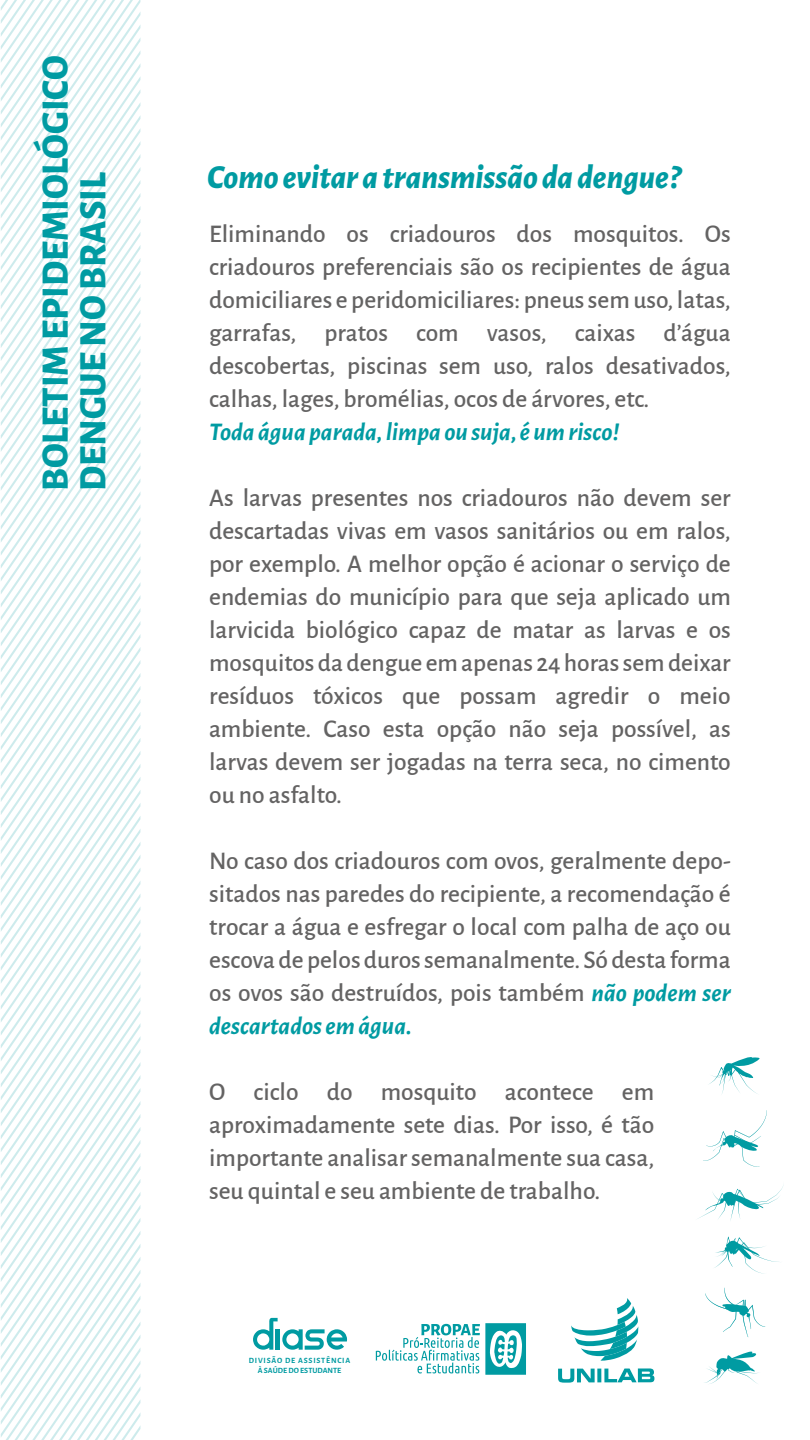
<style>
.page{position:relative;width:810px;height:1440px;background:#fff}
.page>*{position:absolute;margin:0;border:0;box-sizing:border-box;transform-origin:0 0}
.t1{font:800 38.25px/37.5px "Alegreya Sans";color:#009ba2}
.t2{font:italic 800 33px "Alegreya Sans";color:#009ba2}
.t3{font:500 25.5px/33px "Alegreya Sans";color:#646363;text-align:justify}
.t4{font:italic 700 25.5px "Alegreya Sans";color:#009ba2}
.t5{font:700 8.1px/9.8px "Alegreya Sans";letter-spacing:.085em;color:#009ba2;text-align:center}
.s1{font-weight:700;font-style:italic;color:#009ba2}
</style>
<div class="page">
<svg style="left:1px;top:0;width:139px;height:1440px"></svg>
<svg style="left:706px;top:1288px;width:59px;height:49px"></svg>
<svg style="left:703px;top:1110px;width:64px;height:57px"></svg>
<svg style="left:714px;top:1236px;width:65px;height:37px"></svg>
<svg style="left:709px;top:1057px;width:51px;height:37px"></svg>
<svg style="left:697px;top:1185px;width:87px;height:36px"></svg>
<svg style="left:704px;top:1352px;width:55px;height:32px"></svg>
<svg style="left:376px;top:1323px;width:150px;height:52px"></svg>
<svg style="left:558px;top:1369px;width:37px;height:14px"></svg>
<svg style="left:597px;top:1369px;width:4px;height:13px"></svg>
<svg style="left:604px;top:1368px;width:50px;height:14px"></svg>
<svg style="left:571px;top:1298px;width:67px;height:63px"></svg>
<svg style="left:253px;top:1318px;width:94px;height:32px"></svg>
<h1 class="t1" style="left:34px;top:491px;width:437px;rotate:-90deg">BOLETIM EPIDEMIOLÓGICO<br>DENGUE NO BRASIL</h1>
<p class="t2" style="left:207px;top:152px;width:475px">Como evitar a transmissão da dengue?</p>
<p class="t3" style="left:209px;top:216px;width:523px">Eliminando os criadouros dos mosquitos. Os criadouros preferenciais são os recipientes de água domiciliares e peridomiciliares: pneus sem uso, latas, garrafas, pratos com vasos, caixas d’água descobertas, piscinas sem uso, ralos desativados, calhas, lages, bromélias, ocos de árvores, etc.</p>
<p class="t4" style="left:209px;top:413px;width:412px">Toda água parada, limpa ou suja, é um risco!</p>
<p class="t3" style="left:209px;top:480px;width:523px">As larvas presentes nos criadouros não devem ser descartadas vivas em vasos sanitários ou em ralos, por exemplo. A melhor opção é acionar o serviço de endemias do município para que seja aplicado um larvicida biológico capaz de matar as larvas e os mosquitos da dengue em apenas 24 horas sem deixar resíduos tóxicos que possam agredir o meio ambiente. Caso esta opção não seja possível, as larvas devem ser jogadas na terra seca, no cimento ou no asfalto.</p>
<p class="t3" style="left:209px;top:843px;width:523px">No caso dos criadouros com ovos, geralmente depo&shy;sitados nas paredes do recipiente, a recomendação é trocar a água e esfregar o local com palha de aço ou escova de pelos duros semanalmente. Só desta forma os ovos são destruídos, pois também <span class="s1">não podem ser descartados em água.</span></p>
<p class="t3" style="left:209px;top:1074px;width:447px">O ciclo do mosquito acontece em aproximadamente sete dias. Por isso, é tão importante analisar semanalmente sua casa, seu quintal e seu ambiente de trabalho.</p>
<p class="t5" style="left:249px;top:1355px;width:103px">DIVISÃO DE ASSISTÊNCIA<br>À SAÚDE DO ESTUDANTE</p>
</div>
